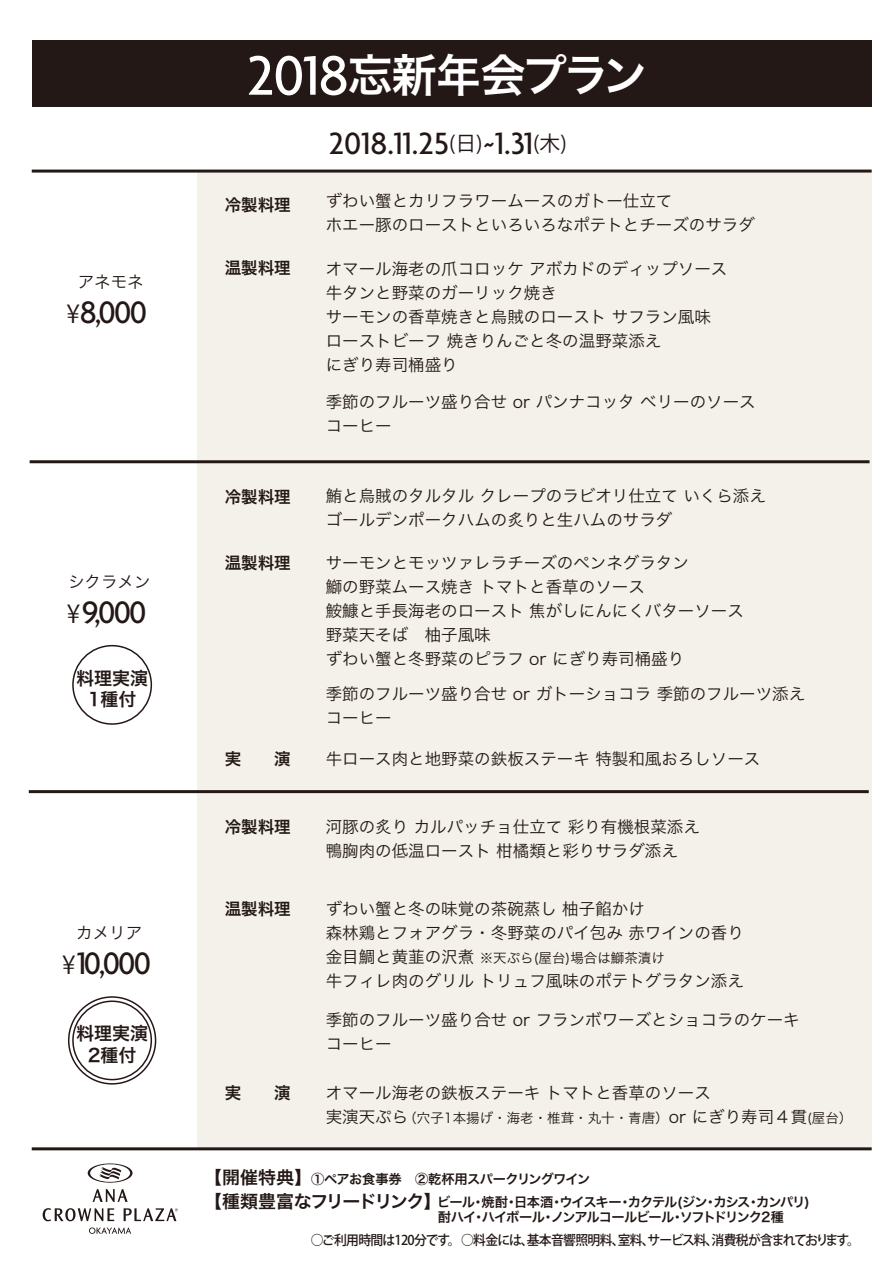
<style>
.page{position:relative;width:893px;height:1263px;background:#fff}
.page>*{position:absolute;margin:0;border:0;box-sizing:border-box;transform-origin:0 0}
.t1{font:45px "Hira Kaku Pro N W6";letter-spacing:-.045em;color:#fff}
.t2{font:500 33.6px "Agenda";letter-spacing:-.05em;color:#231815}
.t3{font:500 33.3px "Agenda";color:#231815}
.t4{font:18px/21.6px "Hira Kaku Pro W6";color:#231815;text-align:center}
.t5{font:17.7px "Hira Kaku Pro W6";letter-spacing:-.08em;color:#231815}
.t6{font:16.5px/24px "Hira Kaku Pro W3";color:#231815}
.t7{font:16.5px "Hira Kaku Pro W6";color:#231815}
.t8{font:13.5px "Hira Kaku Pro W3";color:#231815}
.t9{font:500 13.5px "Koz Go Pr 6 N";letter-spacing:-.055em;color:#231815;scale:.95 1}
.t10{font:13.2px/15.9px "Hira Kaku Pro W6";letter-spacing:-.07em;color:#231815}
.t11{font:13.2px "Hira Kaku Pro W6";letter-spacing:-.04em;color:#231815}
.s1{font-family:"Koz Go Pr 6 N";font-weight:400;font-size:24.6px}
.s2{font-family:"Agenda";font-weight:500;font-size:60px}
.s3{font-family:"Koz Go Pr 6 N";font-weight:400;font-size:20.85px}
.s4{font-size:16.5px}
.s5{font-size:17.7px}
</style>
<div class="page">
<div style="left:197px;top:172px;width:675px;height:977px;background:#f4f1eb"></div>
<svg style="left:89px;top:1227px;width:42px;height:7px"></svg>
<svg style="left:88px;top:1163px;width:45px;height:20px"></svg>
<svg style="left:93px;top:1189px;width:35px;height:13px"></svg>
<svg style="left:43px;top:1208px;width:71px;height:13px"></svg>
<svg style="left:124px;top:1208px;width:54px;height:13px"></svg>
<div style="left:32px;top:41px;width:840px;height:66px;background:#231815"></div>
<hr style="left:32px;top:170px;width:840px;height:3px;background:#231815">
<hr style="left:29px;top:790px;width:840px;height:3px;background:#231815">
<hr style="left:30px;top:460px;width:840px;height:3px;background:#231815">
<hr style="left:32px;top:1147px;width:840px;height:3px;background:#231815">
<div style="left:72px;top:645px;width:80px;height:80px;border:2px solid #231815;border-radius:50%"></div>
<div style="left:68px;top:996px;width:88px;height:88px;border:2px solid #231815;border-radius:50%"></div>
<div style="left:72px;top:1000px;width:80px;height:80px;border:2px solid #231815;border-radius:50%"></div>
<p class="t6" style="left:78px;top:268px;width:67px">アネモネ</p>
<h2 class="t2" style="left:66px;top:295px;width:82px"><span class="s1">¥</span>8,000</h2>
<p class="t6" style="left:68px;top:569px;width:84px">シクラメン</p>
<h2 class="t2" style="left:67px;top:594px;width:81px"><span class="s1">¥</span>9,000</h2>
<p class="t4" style="left:76px;top:666px;width:74px">料理実演<br>1種付</p>
<p class="t6" style="left:76px;top:919px;width:67px">カメリア</p>
<h2 class="t2" style="left:62px;top:945px;width:90px"><span class="s1">¥</span>10,000</h2>
<p class="t4" style="left:76px;top:1022px;width:74px">料理実演<br>2種付</p>
<h1 class="t1" style="left:247px;top:34px;width:402px"><span class="s2">2018</span>忘新年会プラン</h1>
<h3 class="t3" style="left:329px;top:125px;width:239px">2018.11.25<span class="s3">(日)</span>~1.31<span class="s3">(木)</span></h3>
<p class="t7" style="left:225px;top:190px;width:67px">冷製料理</p>
<p class="t6" style="left:326px;top:188px;width:431px">ずわい蟹とカリフラワームースのガトー仕立て<br>ホエー豚のローストといろいろなポテトとチーズのサラダ</p>
<p class="t7" style="left:225px;top:253px;width:67px">温製料理</p>
<p class="t6" style="left:326px;top:256px;width:403px">オマール海老の爪コロッケ アボカドのディップソース牛タンと野菜のガーリック焼き<br>サーモンの香草焼きと烏賊のロースト サフラン風味ローストビーフ 焼きりんごと冬の温野菜添え<br>にぎり寿司桶盛り</p>
<p class="t6" style="left:326px;top:389px;width:431px">季節のフルーツ盛り合せ or パンナコッタ ベリーのソースコーヒー</p>
<p class="t7" style="left:225px;top:482px;width:67px">冷製料理</p>
<p class="t6" style="left:326px;top:483px;width:441px">鮪と烏賊のタルタル クレープのラビオリ仕立て いくら添えゴールデンポークハムの炙りと生ハムのサラダ</p>
<p class="t7" style="left:225px;top:548px;width:67px">温製料理</p>
<p class="t6" style="left:326px;top:550px;width:419px">サーモンとモッツァレラチーズのペンネグラタン<br>鰤の野菜ムース焼き トマトと香草のソース<br>鮟鱇と手長海老のロースト 焦がしにんにくバターソース野菜天そば　柚子風味<br>ずわい蟹と冬野菜のピラフ or にぎり寿司桶盛り</p>
<p class="t7" style="left:225px;top:743px;width:67px">実　　演</p>
<p class="t6" style="left:326px;top:681px;width:481px">季節のフルーツ盛り合せ or ガトーショコラ 季節のフルーツ添えコーヒー</p>
<p class="t6" style="left:326px;top:745px;width:436px">牛ロース肉と地野菜の鉄板ステーキ 特製和風おろしソース</p>
<p class="t7" style="left:225px;top:812px;width:67px">冷製料理</p>
<p class="t6" style="left:326px;top:814px;width:375px">河豚の炙り カルパッチョ仕立て 彩り有機根菜添え鴨胸肉の低温ロースト 柑橘類と彩りサラダ添え</p>
<p class="t7" style="left:225px;top:893px;width:67px">温製料理</p>
<p class="t6" style="left:326px;top:895px;width:419px">ずわい蟹と冬の味覚の茶碗蒸し 柚子餡かけ<br>森林鶏とフォアグラ・冬野菜のパイ包み 赤ワインの香り</p>
<p class="t8" style="left:326px;top:945px;width:341px"><span class="s4">金目鯛と黄韮の沢煮</span> ※天ぷら(屋台)場合は鰤茶漬け</p>
<p class="t6" style="left:326px;top:967px;width:419px">牛フィレ肉のグリル トリュフ風味のポテトグラタン添え</p>
<p class="t6" style="left:326px;top:1007px;width:475px">季節のフルーツ盛り合せ or フランボワーズとショコラのケーキコーヒー</p>
<p class="t7" style="left:225px;top:1078px;width:67px">実　　演</p>
<p class="t6" style="left:326px;top:1080px;width:386px">オマール海老の鉄板ステーキ トマトと香草のソース</p>
<p class="t8" style="left:326px;top:1106px;width:528px"><span class="s4">実演天ぷら</span>（穴子1本揚げ・海老・椎茸・丸十・青唐）<span class="s4">or にぎり寿司４貫</span>(屋台）</p>
<p class="t11" style="left:204px;top:1167px;width:400px"><span class="s5">【開催特典】</span>①ペアお食事券　②乾杯用スパークリングワイン　</p>
<p class="t5" style="left:204px;top:1185px;width:238px">【種類豊富なフリードリンク】</p>
<p class="t10" style="left:437px;top:1193px;width:374px">ビール・焼酎・日本酒・ウイスキー・カクテル(ジン・カシス・カンパリ)酎ハイ・ハイボール・ノンアルコールビール・ソフトドリンク2種</p>
<p class="t9" style="left:311px;top:1232px;width:580px">○ご利用時間は120分です。○料金には、基本音響照明料、室料、サービス料、消費税が含まれております。</p>
</div>
